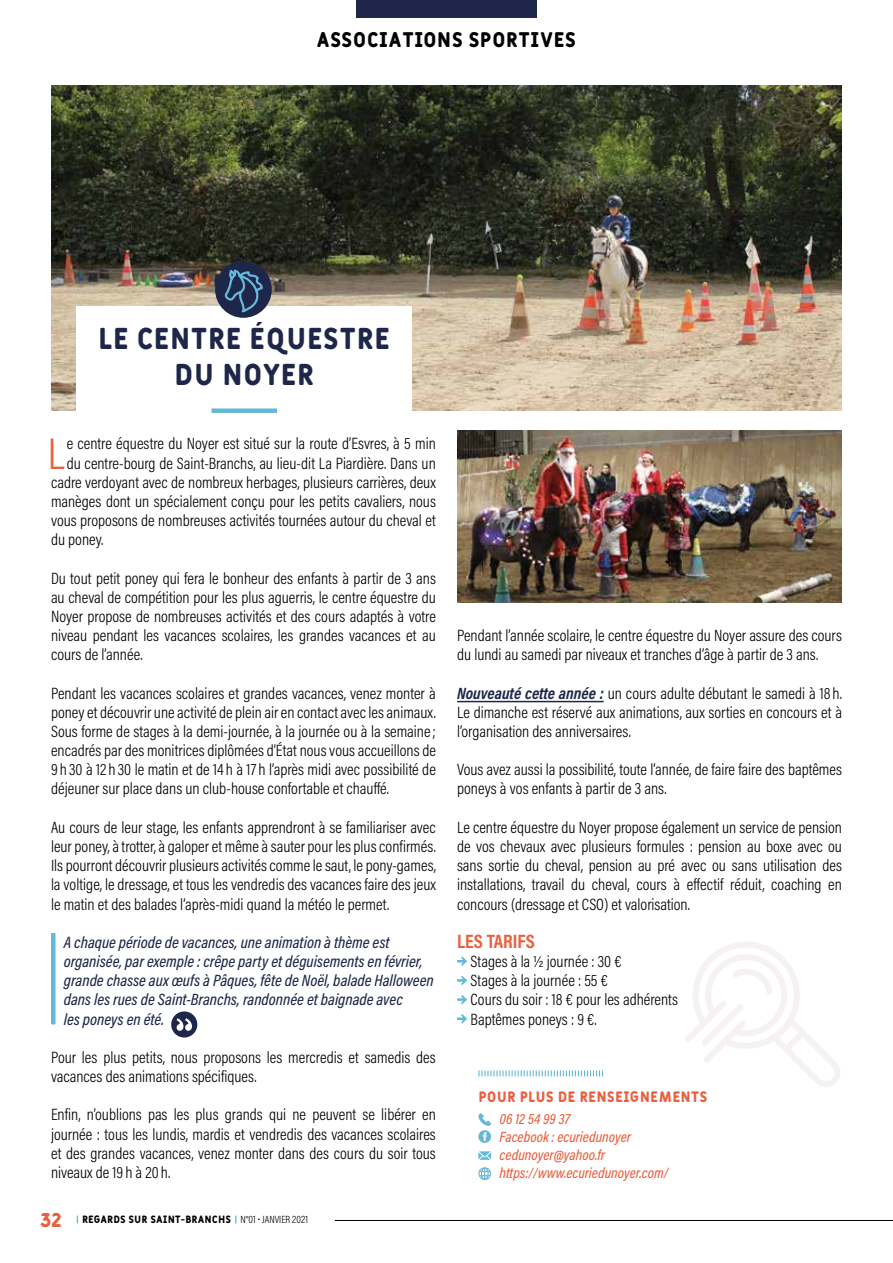
<style>
.page{position:relative;width:893px;height:1263px;background:#fff}
.page>*{position:absolute;margin:0;border:0;box-sizing:border-box;transform-origin:0 0}
.t1{font:300 44.7px "Acumin Pro Cond";color:#eb5f3e}
.t2{font:30px/36px "Fulbo Argenta";letter-spacing:-.005em;color:#1e2749;text-align:center}
.t3{font:21px "Fulbo Argenta";color:#000}
.t4{font:700 19.5px "Acumin Pro Cond";color:#eb5f3e}
.t5{font:19.5px "Fulbo Argenta";color:#eb5f3e}
.t6{font:300 16.5px/19.2px "Acumin Pro Cond";color:#000;text-align:justify}
.t7{font:italic 500 16.5px/19.2px "Acumin Pro Cond";color:#1e2749}
.t8{font:italic 500 15px/18px "Acumin Pro Cond";color:#eb5f3e}
.t9{font:15px "Fulbo Argenta";color:#eb5f3e}
.t10{font:10.5px "Fulbo Argenta";color:#000}
.s1{font-family:"Acumin Pro Cond";font-weight:300}
.s2{font-weight:700;font-style:italic;color:#1e2749}
</style>
<div class="page">
<hr style="left:457px;top:701px;width:147px;height:1px;background:#1e2749">
<svg style="left:457px;top:956px;width:10px;height:10px"></svg>
<svg style="left:457px;top:976px;width:10px;height:9px"></svg>
<svg style="left:457px;top:995px;width:10px;height:9px"></svg>
<svg style="left:457px;top:1014px;width:10px;height:9px"></svg>
<img style="left:51px;top:85px;width:791px;height:326px">
<img style="left:457px;top:430px;width:385px;height:173px">
<div style="left:77px;top:306px;width:335px;height:116px;background:#fff"></div>
<div style="left:211px;top:408px;width:66px;height:5px;background:#66b8d9"></div>
<svg style="left:478px;top:1113px;width:13px;height:30px"></svg>
<svg style="left:478px;top:1151px;width:13px;height:9px"></svg>
<svg style="left:478px;top:1167px;width:13px;height:13px"></svg>
<svg style="left:478px;top:1070px;width:125px;height:6px"></svg>
<svg style="left:685px;top:942px;width:155px;height:145px"></svg>
<div style="left:171px;top:1011px;width:26px;height:26px;background:#1e2749;border-radius:50%"></div>
<svg style="left:177px;top:1018px;width:15px;height:13px"></svg>
<div style="left:51px;top:933px;width:5px;height:91px;background:#66b8d9"></div>
<div style="left:215px;top:261px;width:57px;height:57px;background:#1e2749;border-radius:50%"></div>
<svg style="left:222px;top:268px;width:44px;height:43px"></svg>
<div style="left:356px;top:0;width:181px;height:17px;background:#1e2749"></div>
<hr style="left:335px;top:1220px;width:558px;height:1px;background:#000">
<p class="t3" style="left:317px;top:27px;width:261px">ASSOCIATIONS SPORTIVES</p>
<h2 class="t2" style="left:98px;top:322px;width:294px">LE CENTRE ÉQUESTRE<br>DU NOYER</h2>
<h1 class="t1" style="left:48px;top:424px;width:18px">L</h1>
<p class="t6" style="left:67px;top:434px;width:371px">e centre équestre du Noyer est situé sur la route d’Esvres, à 5 min</p>
<p class="t6" style="left:67px;top:453px;width:371px">du centre-bourg de Saint-Branchs, au lieu-dit La Piardière. Dans un</p>
<p class="t6" style="left:51px;top:472px;width:386px">cadre verdoyant avec de nombreux herbages, plusieurs carrières, deux</p>
<p class="t6" style="left:51px;top:491px;width:386px">manèges dont un spécialement conçu pour les petits cavaliers, nous</p>
<p class="t6" style="left:51px;top:510px;width:386px">vous proposons de nombreuses activités tournées autour du cheval et</p>
<p class="t6" style="left:51px;top:530px;width:54px">du poney.</p>
<p class="t6" style="left:51px;top:568px;width:386px">Du tout petit poney qui fera le bonheur des enfants à partir de 3 ans au cheval de compétition pour les plus aguerris, le centre équestre du Noyer propose de nombreuses activités et des cours adaptés à votre niveau pendant les vacances scolaires, les grandes vacances et au cours de l’année.</p>
<p class="t6" style="left:51px;top:683px;width:386px">Pendant les vacances scolaires et grandes vacances, venez monter à poney et découvrir une activité de plein air en contact avec les animaux.<br>Sous forme de stages à la demi-journée, à la journée ou à la semaine; encadrés par des monitrices diplômées d’État nous vous accueillons de 9 h 30 à 12 h 30 le matin et de 14 h à 17 h l’après midi avec possibilité de déjeuner sur place dans un club-house confortable et chauffé.</p>
<p class="t6" style="left:51px;top:817px;width:386px">Au cours de leur stage, les enfants apprendront à se familiariser avec leur poney, à trotter, à galoper et même à sauter pour les plus confirmés.<br>Ils pourront découvrir plusieurs activités comme le saut, le pony-games, la voltige, le dressage, et tous les vendredis des vacances faire des jeux le matin et des balades l’après-midi quand la météo le permet.</p>
<p class="t7" style="left:64px;top:932px;width:371px">A chaque période de vacances, une animation à thème est organisée, par exemple : crêpe party et déguisements en février, grande chasse aux œufs à Pâques, fête de Noël, balade Halloween dans les rues de Saint-Branchs, randonnée et baignade avec<br>les poneys en été.</p>
<p class="t6" style="left:51px;top:1047px;width:386px">Pour les plus petits, nous proposons les mercredis et samedis des vacances des animations spécifiques.</p>
<p class="t6" style="left:51px;top:1105px;width:386px">Enfin, n’oublions pas les plus grands qui ne peuvent se libérer en journée : tous les lundis, mardis et vendredis des vacances scolaires et des grandes vacances, venez monter dans des cours du soir tous niveaux de 19 h à 20 h.</p>
<p class="t5" style="left:41px;top:1208px;width:23px">32</p>
<p class="t10" style="left:82px;top:1213px;width:227px">REGARDS SUR SAINT-BRANCHS <span class="s1">N°01 • JANVIER 2021</span></p>
<p class="t6" style="left:457px;top:625px;width:386px">Pendant l’année scolaire, le centre équestre du Noyer assure des cours du lundi au samedi par niveaux et tranches d’âge à partir de 3 ans.</p>
<p class="t6" style="left:457px;top:683px;width:386px"><span class="s2">Nouveauté cette année :</span> un cours adulte débutant le samedi à 18 h.<br>Le dimanche est réservé aux animations, aux sorties en concours et à l’organisation des anniversaires.</p>
<p class="t6" style="left:457px;top:760px;width:386px">Vous avez aussi la possibilité, toute l’année, de faire faire des baptêmes poneys à vos enfants à partir de 3 ans.</p>
<p class="t6" style="left:457px;top:817px;width:386px">Le centre équestre du Noyer propose également un service de pension de vos chevaux avec plusieurs formules : pension au boxe avec ou sans sortie du cheval, pension au pré avec ou sans utilisation des installations, travail du cheval, cours à effectif réduit, coaching en concours (dressage et CSO) et valorisation.</p>
<p class="t4" style="left:457px;top:928px;width:79px">LES TARIFS</p>
<p class="t6" style="left:470px;top:951px;width:209px;text-align:left">Stages à la ½ journée : 30 €<br>Stages à la journée : 55 €<br>Cours du soir : 18 € pour les adhérents<br>Baptêmes poneys : 9 €.</p>
<p class="t9" style="left:478px;top:1087px;width:231px">POUR PLUS DE RENSEIGNEMENTS</p>
<p class="t8" style="left:500px;top:1109px;width:170px">06 12 54 99 37<br>Facebook : ecuriedunoyer cedunoyer@yahoo.fr https://www.ecuriedunoyer.com/</p>
</div>
